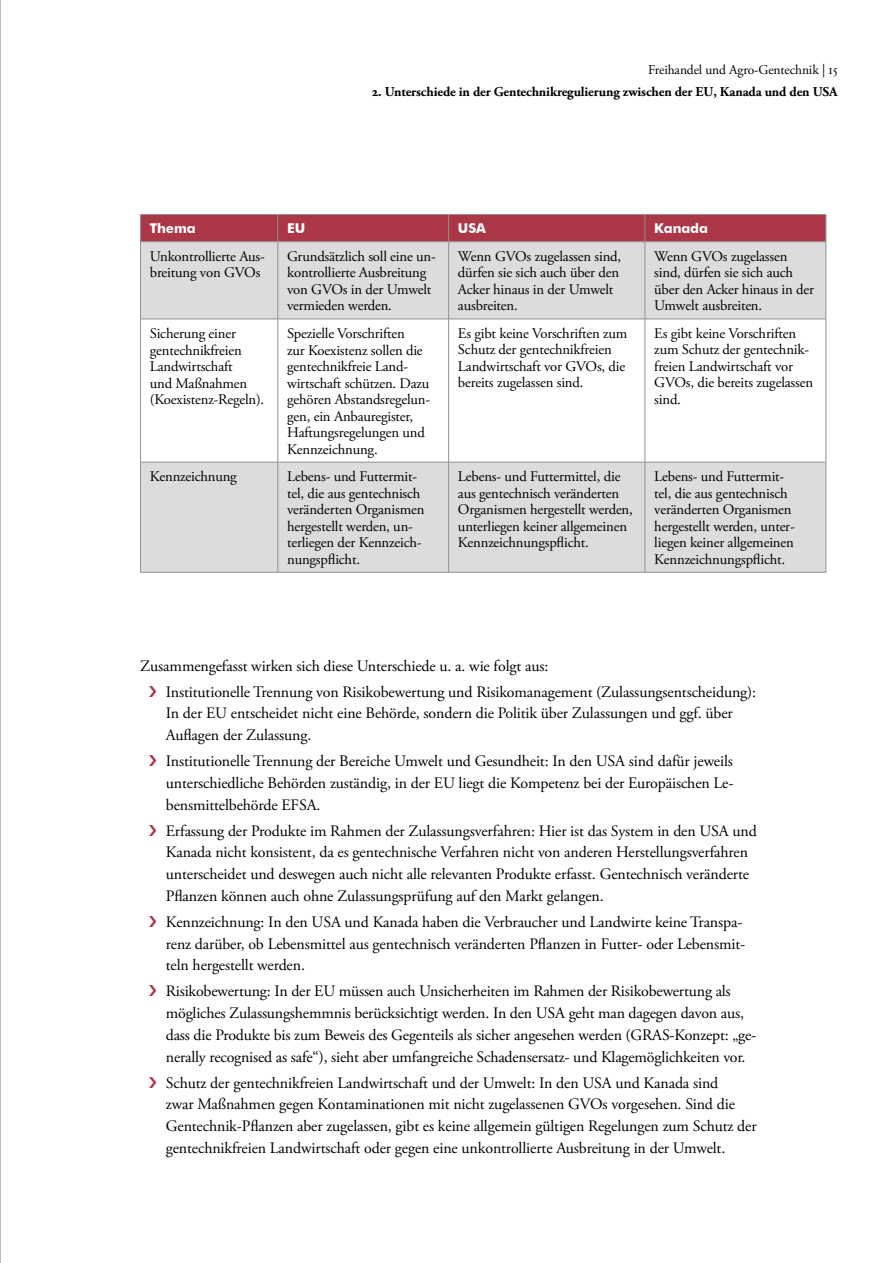
<style>
.page{position:relative;width:893px;height:1263px;background:#fff}
.page>*{position:absolute;margin:0;border:0;box-sizing:border-box;transform-origin:0 0}
.t1{font:15.9px/21.8px "Adobe Garamond Pro";letter-spacing:-.01em;color:#000}
.t2{font:14.7px/16.5px "Adobe Garamond Pro";letter-spacing:-.01em;color:#000}
.t3{font:700 13.5px "Adobe Garamond Pro";letter-spacing:-.01em;color:#000}
.t4{font:13.5px "Adobe Garamond Pro";letter-spacing:-.01em;color:#000}
.t5{font:700 13.5px "Futura BT";letter-spacing:-.01em;color:#fff}
</style>
<div class="page">
<hr style="left:0;top:0;width:1px;height:1263px;background:#807c7a">
<svg style="left:141px;top:242px;width:685px;height:330px;fill:#dcdcdb"></svg>
<hr style="left:278px;top:242px;width:1px;height:77px;background:#949290">
<hr style="left:448px;top:242px;width:1px;height:77px;background:#949290">
<hr style="left:645px;top:242px;width:1px;height:77px;background:#949290">
<hr style="left:140px;top:319px;width:138px;height:1px;background:#949290">
<hr style="left:278px;top:319px;width:171px;height:1px;background:#949290">
<hr style="left:278px;top:319px;width:1px;height:143px;background:#949290">
<hr style="left:449px;top:319px;width:196px;height:1px;background:#949290">
<hr style="left:448px;top:319px;width:1px;height:143px;background:#949290">
<hr style="left:645px;top:319px;width:181px;height:1px;background:#949290">
<hr style="left:645px;top:319px;width:1px;height:143px;background:#949290">
<hr style="left:140px;top:462px;width:138px;height:1px;background:#949290">
<hr style="left:278px;top:462px;width:171px;height:1px;background:#949290">
<hr style="left:278px;top:462px;width:1px;height:110px;background:#949290">
<hr style="left:449px;top:462px;width:196px;height:1px;background:#949290">
<hr style="left:448px;top:462px;width:1px;height:110px;background:#949290">
<hr style="left:645px;top:462px;width:181px;height:1px;background:#949290">
<hr style="left:645px;top:462px;width:1px;height:110px;background:#949290">
<svg style="left:140px;top:214px;width:687px;height:28px;background:#a93e4e"></svg>
<hr style="left:140px;top:242px;width:1px;height:77px;background:#949290">
<hr style="left:826px;top:242px;width:1px;height:77px;background:#949290">
<hr style="left:140px;top:319px;width:1px;height:143px;background:#949290">
<hr style="left:826px;top:319px;width:1px;height:143px;background:#949290">
<hr style="left:140px;top:462px;width:1px;height:110px;background:#949290">
<hr style="left:826px;top:462px;width:1px;height:110px;background:#949290">
<hr style="left:140px;top:572px;width:138px;height:1px;background:#949290">
<hr style="left:278px;top:572px;width:171px;height:1px;background:#949290">
<hr style="left:449px;top:572px;width:196px;height:1px;background:#949290">
<hr style="left:645px;top:572px;width:181px;height:1px;background:#949290">
<p class="t4" style="left:648px;top:61px;width:191px">Freihandel und Agro-Gentechnik | 15</p>
<p class="t3" style="left:372px;top:84px;width:467px">2. Unterschiede in der Gentechnikregulierung zwischen der EU, Kanada und den USA</p>
<p class="t5" style="left:150px;top:220px;width:47px">Thema</p>
<p class="t5" style="left:287px;top:220px;width:20px">EU</p>
<p class="t5" style="left:458px;top:220px;width:29px">USA</p>
<p class="t5" style="left:654px;top:220px;width:55px">Kanada</p>
<p class="t2" style="left:150px;top:249px;width:116px">Unkontrollierte Aus&shy;breitung von GVOs</p>
<p class="t2" style="left:287px;top:249px;width:150px">Grundsätzlich soll eine un&shy;kontrollierte Ausbreitung von GVOs in der Umwelt vermieden werden.</p>
<p class="t2" style="left:458px;top:249px;width:165px">Wenn GVOs zugelassen sind, dürfen sie sich auch über den<br>Acker hinaus in der Umwelt ausbreiten.</p>
<p class="t2" style="left:654px;top:248px;width:161px">Wenn GVOs zugelassen sind, dürfen sie sich auch über den Acker hinaus in der<br>Umwelt ausbreiten.</p>
<p class="t2" style="left:150px;top:326px;width:116px">Sicherung einer gentechnikfreien<br>Landwirtschaft<br>und Maßnahmen (Koexistenz-Regeln).</p>
<p class="t2" style="left:287px;top:326px;width:144px">Spezielle Vorschriften<br>zur Koexistenz sollen die gentechnikfreie Land&shy;wirtschaft schützen. Dazu gehören Abstandsregelun&shy;gen, ein Anbauregister,<br>Haftungsregelungen und<br>Kennzeichnung.</p>
<p class="t2" style="left:458px;top:326px;width:171px">Es gibt keine Vorschriften zum<br>Schutz der gentechnikfreien<br>Landwirtschaft vor GVOs, die bereits zugelassen sind.</p>
<p class="t2" style="left:654px;top:326px;width:160px">Es gibt keine Vorschriften zum Schutz der gentechnik&shy;freien Landwirtschaft vor<br>GVOs, die bereits zugelassen sind.</p>
<p class="t2" style="left:150px;top:469px;width:88px">Kennzeichnung</p>
<p class="t2" style="left:287px;top:469px;width:139px">Lebens- und Futtermit&shy;tel, die aus gentechnisch veränderten Organismen hergestellt werden, un&shy;terliegen der Kennzeich&shy;nungspflicht.</p>
<p class="t2" style="left:458px;top:469px;width:176px">Lebens- und Futtermittel, die aus gentechnisch veränderten<br>Organismen hergestellt werden, unterliegen keiner allgemeinen<br>Kennzeichnungspflicht.</p>
<p class="t2" style="left:654px;top:469px;width:142px">Lebens- und Futtermit&shy;tel, die aus gentechnisch veränderten Organismen hergestellt werden, unter&shy;liegen keiner allgemeinen<br>Kennzeichnungspflicht.</p>
<p class="t1" style="left:166px;top:653px;width:592px;line-height:26px;text-indent:-26px">Zusammengefasst wirken sich diese Unterschiede u. a. wie folgt aus:<br>Institutionelle Trennung von Risikobewertung und Risikomanagement (Zulassungsentscheidung):</p>
<p class="t1" style="left:166px;top:703px;width:568px">In der EU entscheidet nicht eine Behörde, sondern die Politik über Zulassungen und ggf. über<br>Auflagen der Zulassung.</p>
<p class="t1" style="left:166px;top:751px;width:569px;text-align:justify">Institutionelle Trennung der Bereiche Umwelt und Gesundheit: In den USA sind dafür jeweils unterschiedliche Behörden zuständig, in der EU liegt die Kompetenz bei der Europäischen Le&shy;bensmittelbehörde EFSA.</p>
<p class="t1" style="left:166px;top:820px;width:592px">Erfassung der Produkte im Rahmen der Zulassungsverfahren: Hier ist das System in den USA und Kanada nicht konsistent, da es gentechnische Verfahren nicht von anderen Herstellungsverfahren unterscheidet und deswegen auch nicht alle relevanten Produkte erfasst. Gentechnisch veränderte Pflanzen können auch ohne Zulassungsprüfung auf den Markt gelangen.</p>
<p class="t1" style="left:166px;top:911px;width:581px">Kennzeichnung: In den USA und Kanada haben die Verbraucher und Landwirte keine Transpa&shy;renz darüber, ob Lebensmittel aus gentechnisch veränderten Pflanzen in Futter- oder Lebensmit&shy;teln hergestellt werden.</p>
<p class="t1" style="left:166px;top:981px;width:592px">Risikobewertung: In der EU müssen auch Unsicherheiten im Rahmen der Risikobewertung als mögliches Zulassungshemmnis berücksichtigt werden. In den USA geht man dagegen davon aus, dass die Produkte bis zum Beweis des Gegenteils als sicher angesehen werden (GRAS-Konzept: „ge&shy;nerally recognised as safe“), sieht aber umfangreiche Schadensersatz- und Klagemöglichkeiten vor.</p>
<p class="t1" style="left:166px;top:1072px;width:592px">Schutz der gentechnikfreien Landwirtschaft und der Umwelt: In den USA und Kanada sind<br>zwar Maßnahmen gegen Kontaminationen mit nicht zugelassenen GVOs vorgesehen. Sind die Gentechnik-Pflanzen aber zugelassen, gibt es keine allgemein gültigen Regelungen zum Schutz der gentechnikfreien Landwirtschaft oder gegen eine unkontrollierte Ausbreitung in der Umwelt.</p>
</div>
